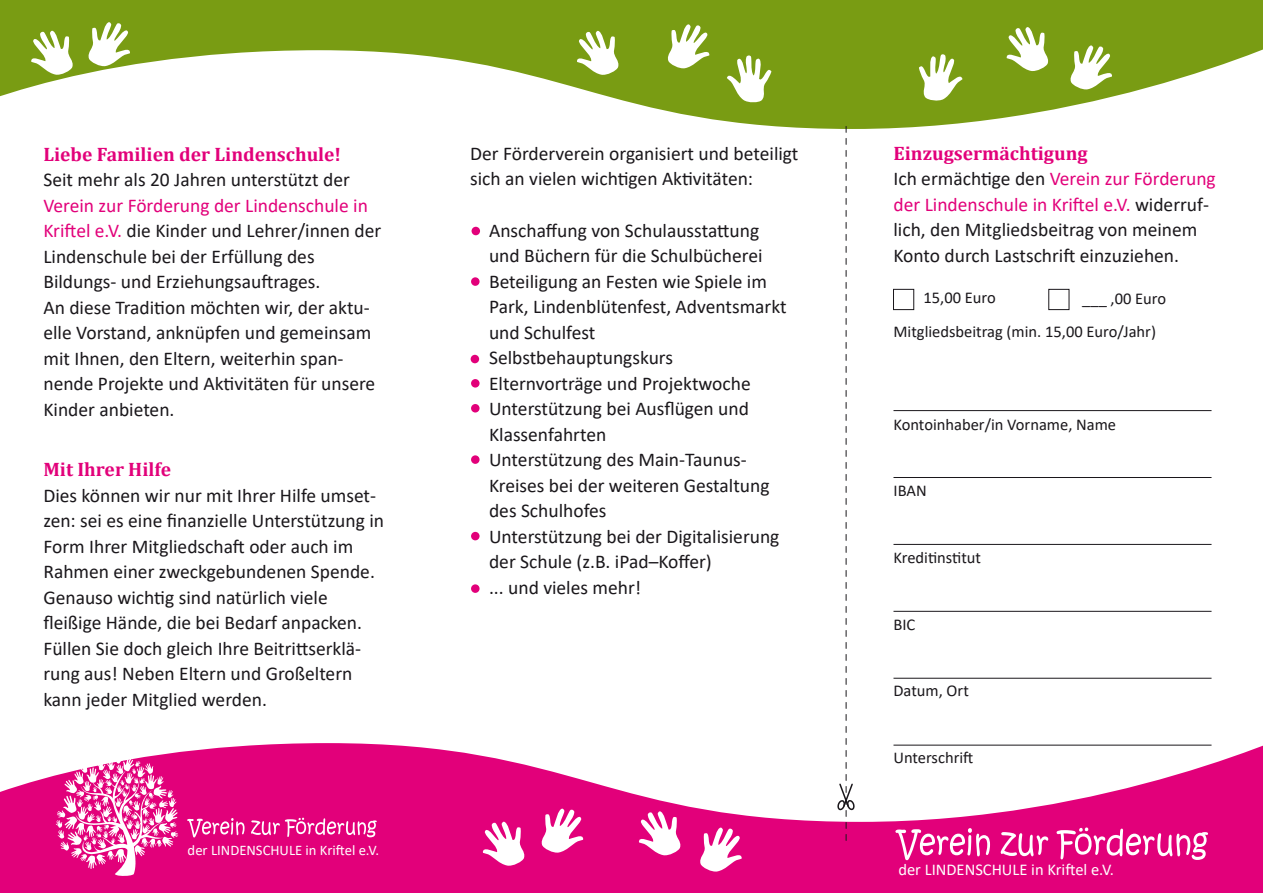
<style>
.page{position:relative;width:1263px;height:893px;background:#fff}
.page>*{position:absolute;margin:0;border:0;box-sizing:border-box;transform-origin:0 0}
.t1{font:19.5px/25.5px "Calibri";color:#1a171b}
.t2{font:700 19.5px "Cambria";color:#e2007a}
.t3{font:16.5px "Calibri";color:#1a171b}
.t4{font:16.5px "Calibri";color:#fff}
.t5{font:14.7px "Calibri";color:#fff}
.s1{color:#e2007a}
</style>
<div class="page">
<div style="left:893px;top:289px;width:21px;height:21px;border:1px solid #1a171b"></div>
<div style="left:1048px;top:289px;width:21px;height:21px;border:1px solid #1a171b"></div>
<hr style="left:893px;top:611px;width:318px;height:1px;background:#1a171b">
<hr style="left:893px;top:410px;width:318px;height:1px;background:#1a171b">
<hr style="left:893px;top:477px;width:318px;height:1px;background:#1a171b">
<hr style="left:893px;top:544px;width:318px;height:1px;background:#1a171b">
<hr style="left:893px;top:678px;width:318px;height:1px;background:#1a171b">
<div style="left:471px;top:227px;width:9px;height:8px;background:#e2007a;border-radius:50%"></div>
<div style="left:471px;top:355px;width:8px;height:8px;background:#e2007a;border-radius:50%"></div>
<div style="left:471px;top:277px;width:9px;height:9px;background:#e2007a;border-radius:50%"></div>
<div style="left:471px;top:379px;width:9px;height:9px;background:#e2007a;border-radius:50%"></div>
<div style="left:471px;top:404px;width:9px;height:8px;background:#e2007a;border-radius:50%"></div>
<div style="left:471px;top:455px;width:9px;height:9px;background:#e2007a;border-radius:50%"></div>
<div style="left:471px;top:532px;width:9px;height:8px;background:#e2007a;border-radius:50%"></div>
<div style="left:471px;top:584px;width:9px;height:9px;background:#e2007a;border-radius:50%"></div>
<svg style="left:0;top:0;width:1263px;height:129px;fill:#799c13"></svg>
<svg style="left:0;top:743px;width:1263px;height:150px;fill:#e2007a"></svg>
<svg style="left:576px;top:31px;width:44px;height:45px"></svg>
<svg style="left:666px;top:24px;width:44px;height:45px"></svg>
<svg style="left:727px;top:55px;width:45px;height:48px"></svg>
<svg style="left:918px;top:54px;width:44px;height:48px"></svg>
<svg style="left:1005px;top:27px;width:45px;height:45px"></svg>
<svg style="left:1069px;top:45px;width:44px;height:46px"></svg>
<svg style="left:836px;top:126px;width:20px;height:716px"></svg>
<svg style="left:895px;top:827px;width:313px;height:33px"></svg>
<svg style="left:638px;top:811px;width:44px;height:45px"></svg>
<svg style="left:698px;top:828px;width:45px;height:45px"></svg>
<svg style="left:187px;top:818px;width:190px;height:19px;background:#e9419c"></svg>
<svg style="left:30px;top:31px;width:44px;height:45px"></svg>
<svg style="left:87px;top:22px;width:44px;height:45px"></svg>
<svg style="left:482px;top:822px;width:44px;height:45px"></svg>
<svg style="left:540px;top:809px;width:44px;height:45px"></svg>
<svg style="left:56px;top:755px;width:122px;height:121px"></svg>
<p class="t2" style="left:43px;top:142px;width:299px">Liebe Familien der Lindenschule!</p>
<p class="t1" style="left:43px;top:168px;width:308px">Seit mehr als 20 Jahren unterstützt der</p>
<p class="t1" style="left:43px;top:194px;width:339px"><span class="s1">Verein zur Förderung der Lindenschule in Kriftel e.V.</span> die Kinder und Lehrer/innen der Lindenschule bei der Erfüllung des Bildungs- und Erziehungsauftrages.<br>An diese Tradition möchten wir, der aktu&shy;elle Vorstand, anknüpfen und gemeinsam mit Ihnen, den Eltern, weiterhin span&shy;nende Projekte und Aktivitäten für unsere Kinder anbieten.</p>
<p class="t2" style="left:43px;top:458px;width:129px">Mit Ihrer Hilfe</p>
<p class="t1" style="left:43px;top:484px;width:342px">Dies können wir nur mit Ihrer Hilfe umset&shy;zen: sei es eine finanzielle Unterstützung in Form Ihrer Mitgliedschaft oder auch im Rahmen einer zweckgebundenen Spende.<br>Genauso wichtig sind natürlich viele fleißige Hände, die bei Bedarf anpacken.<br>Füllen Sie doch gleich Ihre Beitrittserklä&shy;rung aus! Neben Eltern und Großeltern kann jeder Mitglied werden.</p>
<p class="t5" style="left:188px;top:844px;width:193px">der LINDENSCHULE in Kriftel e.V.</p>
<p class="t1" style="left:470px;top:142px;width:330px">Der Förderverein organisiert und beteiligt sich an vielen wichtigen Aktivitäten:</p>
<p class="t1" style="left:489px;top:219px;width:299px">Anschaffung von Schulausstattung und Büchern für die Schulbücherei<br>Beteiligung an Festen wie Spiele im<br>Park, Lindenblütenfest, Adventsmarkt und Schulfest<br>Selbstbehauptungskurs<br>Elternvorträge und Projektwoche<br>Unterstützung bei Ausflügen und<br>Klassenfahrten<br>Unterstützung des Main-Taunus-<br>Kreises bei der weiteren Gestaltung des Schulhofes<br>Unterstützung bei der Digitalisierung der Schule (z.B. iPad–Koffer)<br>... und vieles mehr!</p>
<p class="t2" style="left:893px;top:141px;width:196px">Einzugsermächtigung</p>
<p class="t1" style="left:893px;top:168px;width:324px">Ich ermächtige den <span class="s1">Verein zur Förderung der Lindenschule in Kriftel e.V.</span> widerruf&shy;lich, den Mitgliedsbeitrag von meinem Konto durch Lastschrift einzuziehen.</p>
<p class="t3" style="left:923px;top:291px;width:74px">15,00 Euro</p>
<p class="t3" style="left:1082px;top:291px;width:85px">___ ,00 Euro</p>
<p class="t3" style="left:893px;top:325px;width:264px">Mitgliedsbeitrag (min. 15,00 Euro/Jahr)</p>
<p class="t3" style="left:893px;top:417px;width:224px">Kontoinhaber/in Vorname, Name</p>
<p class="t3" style="left:893px;top:484px;width:35px">IBAN</p>
<p class="t3" style="left:893px;top:551px;width:89px">Kreditinstitut</p>
<p class="t3" style="left:893px;top:618px;width:23px">BIC</p>
<p class="t3" style="left:893px;top:683px;width:77px">Datum, Ort</p>
<p class="t3" style="left:893px;top:750px;width:81px">Unterschrift</p>
<p class="t4" style="left:898px;top:863px;width:217px">der LINDENSCHULE in Kriftel e.V.</p>
</div>
